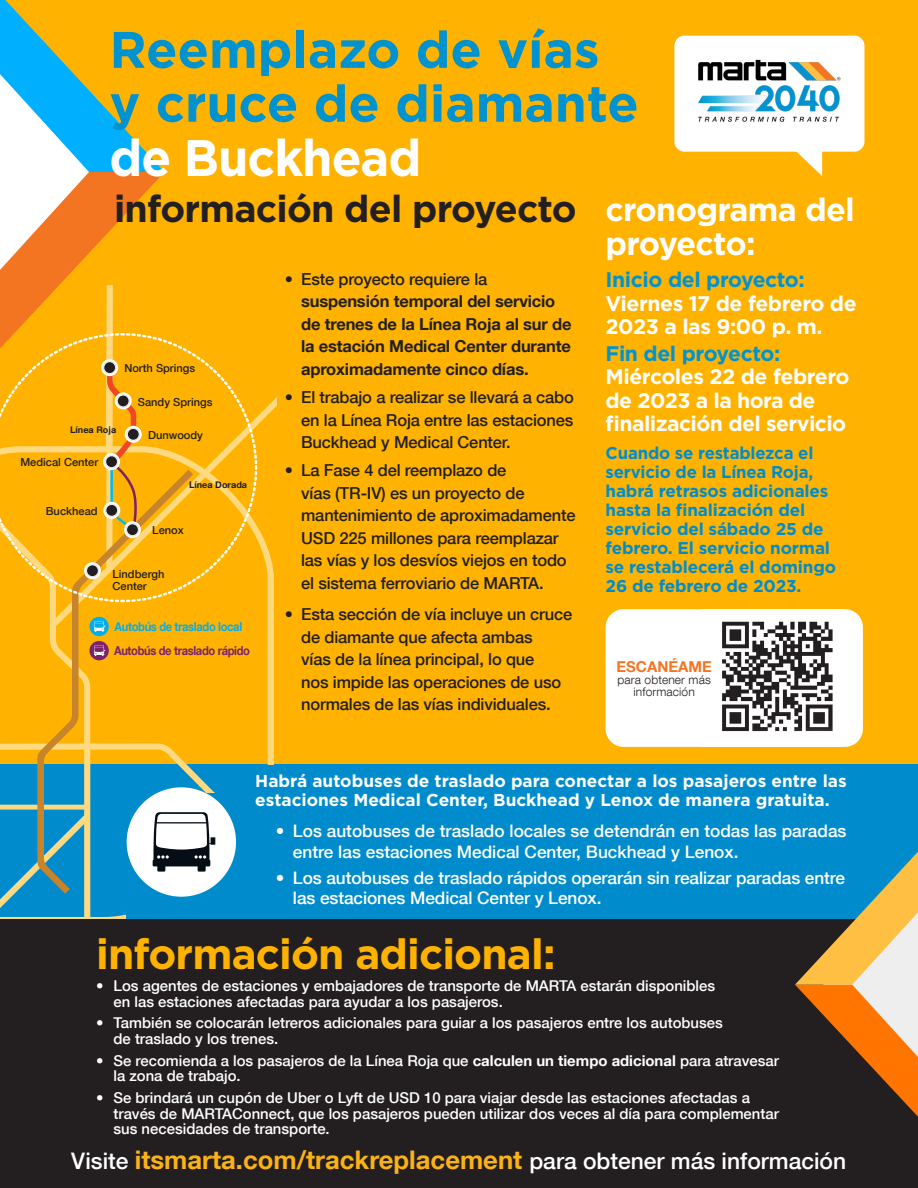
<style>
.page{position:relative;width:918px;height:1188px;background:#fff}
.page>*{position:absolute;margin:0;border:0;box-sizing:border-box;transform-origin:0 0}
.t1{font:700 51.3px/53.8px "Gotham";color:#0093d0}
.t2{font:700 42.15px "Gotham";letter-spacing:-.02em;color:#ffb300}
.t3{font:700 37.5px "Gotham";letter-spacing:-.02em;color:#231f20}
.t4{font:700 32.1px/34.2px "Gotham";letter-spacing:-.02em;color:#fff}
.t5{font:500 22.8px "Helvetica Neue LT Com";color:#fff}
.t6{font:700 21.15px/23.1px "Gotham";letter-spacing:-.025em;color:#fff}
.t7{font:500 17.25px/20.4px "Helvetica Neue LT Com";color:#fff}
.t8{font:700 17.25px/18.8px "Gotham";color:#fff}
.t9{font:700 17.1px/19px "Gotham";letter-spacing:-.01em;color:#008ccc}
.t10{font:500 16.5px/22.5px "Helvetica Neue LT Com";letter-spacing:-.01em;color:#231f20}
.t11{font:700 16.5px/22.5px "Helvetica Neue LT Com";letter-spacing:-.01em;color:#231f20}
.t12{font:700 15px "Helvetica Neue LT Com";color:#f47521}
.t13{font:500 14.85px/15.6px "Helvetica Neue LT Com";color:#fff}
.t14{font:700 12.3px "Helvetica Neue LT Com";letter-spacing:-.03em;color:#7b226b;scale:.9 1}
.t15{font:700 12.3px "Helvetica Neue LT Com";letter-spacing:-.03em;color:#00aeef;scale:.9 1}
.t16{font:300 12px "Helvetica Neue LT Com";letter-spacing:.01em;color:#231f20}
.t17{font:500 11.1px/12px "Helvetica Neue LT Com";color:#231f20}
.t18{font:700 9.15px "Helvetica Neue LT Com";color:#231f20}
.s1{color:#fff}
.s2{color:#0093d0}
.s3{font-weight:500}
.s4{font-weight:700}
.s5{font-weight:700;font-size:25.65px;color:#fbb217}
</style>
<div class="page">
<div style="left:0;top:0;width:918px;height:765px;background:#ffb300"></div>
<div style="left:0;top:765px;width:918px;height:232px;background:#008ccc"></div>
<svg style="left:0;top:397px;width:563px;height:522px"></svg>
<svg style="left:37px;top:604px;width:156px;height:290px"></svg>
<svg style="left:0;top:0;width:259px;height:604px"></svg>
<svg style="left:103px;top:453px;width:17px;height:17px"></svg>
<div style="left:106px;top:456px;width:12px;height:12px;background:#231f20;border-radius:50%"></div>
<div style="left:105px;top:455px;width:13px;height:13px;border:1px solid #eaeaea;border-radius:50%"></div>
<svg style="left:103px;top:502px;width:17px;height:17px"></svg>
<div style="left:106px;top:504px;width:12px;height:12px;background:#231f20;border-radius:50%"></div>
<div style="left:105px;top:504px;width:13px;height:13px;border:1px solid #eaeaea;border-radius:50%"></div>
<svg style="left:125px;top:426px;width:17px;height:17px"></svg>
<div style="left:127px;top:428px;width:12px;height:12px;background:#231f20;border-radius:50%"></div>
<div style="left:127px;top:428px;width:13px;height:13px;border:1px solid #eaeaea;border-radius:50%"></div>
<svg style="left:124px;top:521px;width:17px;height:17px"></svg>
<div style="left:127px;top:524px;width:12px;height:12px;background:#231f20;border-radius:50%"></div>
<div style="left:126px;top:523px;width:13px;height:13px;border:1px solid #eaeaea;border-radius:50%"></div>
<svg style="left:115px;top:392px;width:17px;height:17px"></svg>
<svg style="left:117px;top:395px;width:12px;height:12px"></svg>
<div style="left:116px;top:394px;width:14px;height:14px;border:1px solid #eaeaea;border-radius:50%"></div>
<svg style="left:101px;top:359px;width:17px;height:17px"></svg>
<div style="left:104px;top:362px;width:12px;height:12px;background:#231f20;border-radius:50%"></div>
<div style="left:103px;top:361px;width:13px;height:13px;border:1px solid #eaeaea;border-radius:50%"></div>
<div style="left:220px;top:765px;width:369px;height:171px;background:#008ccc"></div>
<svg style="left:674px;top:36px;width:190px;height:140px"></svg>
<img style="left:695px;top:57px;width:148px;height:67px">
<div style="left:127px;top:793px;width:126px;height:151px;background:#008ccc"></div>
<div style="left:127px;top:787px;width:109px;height:110px;background:#fff;border-radius:50%"></div>
<svg style="left:153px;top:812px;width:62px;height:60px"></svg>
<div style="left:0;top:919px;width:918px;height:269px;background:#231f20"></div>
<svg style="left:795px;top:852px;width:123px;height:265px"></svg>
<div style="left:278px;top:285px;width:323px;height:219px;background:#ffb300"></div>
<div style="left:89px;top:617px;width:20px;height:19px;background:#00aeef;border-radius:50%"></div>
<svg style="left:94px;top:621px;width:11px;height:11px"></svg>
<div style="left:85px;top:639px;width:115px;height:24px;background:#ffb300"></div>
<div style="left:89px;top:641px;width:20px;height:19px;background:#7c236b;border-radius:50%"></div>
<svg style="left:94px;top:645px;width:11px;height:11px"></svg>
<div style="left:606px;top:609px;width:257px;height:138px;background:#fff;border-radius:18px"></div>
<img style="left:722px;top:621px;width:111px;height:111px">
<p class="t1" style="left:110px;top:22px;width:531px">Reemplazo de vías y cruce de diamante <span class="s1">de Buckhead</span></p>
<p class="t4" style="left:606px;top:192px;width:251px">cronograma del proyecto:</p>
<p class="t6" style="left:606px;top:268px;width:253px"><span class="s2">Inicio del proyecto:<br></span>Viernes 17 de febrero de<br>2023 a las 9:00 p. m.</p>
<p class="t6" style="left:606px;top:342px;width:245px"><span class="s2">Fin del proyecto:<br></span>Miércoles 22 de febrero de 2023 a la hora de finalización del servicio</p>
<p class="t9" style="left:606px;top:443px;width:232px">Cuando se restablezca el servicio de la Línea Roja, habrá retrasos adicionales hasta la finalización del servicio del sábado 25 de febrero. El servicio normal se restablecerá el domingo<br>26 de febrero de 2023.</p>
<p class="t3" style="left:114px;top:184px;width:464px">información del proyecto</p>
<p class="t11" style="left:301px;top:267px;width:272px;text-indent:-16px"><span class="s3">• Este proyecto requiere la </span>suspensión temporal del servicio de trenes de la Línea Roja al sur de la estación Medical Center durante aproximadamente cinco días.</p>
<p class="t10" style="left:301px;top:386px;width:274px;text-align:justify;text-indent:-16px">• El trabajo a realizar se llevará a cabo en la Línea Roja entre las estaciones Buckhead y Medical Center.</p>
<p class="t10" style="left:301px;top:459px;width:276px;text-indent:-16px">• La Fase 4 del reemplazo de<br>vías (TR-IV) es un proyecto de mantenimiento de aproximadamente<br>USD 225 millones para reemplazar las vías y los desvíos viejos en todo el sistema ferroviario de MARTA.</p>
<p class="t10" style="left:301px;top:603px;width:273px;text-indent:-16px">• Esta sección de vía incluye un cruce de diamante que afecta ambas<br>vías de la línea principal, lo que<br>nos impide las operaciones de uso normales de las vías individuales.</p>
<p class="t17" style="left:124px;top:362px;width:72px">North Springs</p>
<p class="t17" style="left:138px;top:395px;width:76px">Sandy Springs</p>
<p class="t18" style="left:70px;top:424px;width:48px">Línea Roja</p>
<p class="t17" style="left:148px;top:429px;width:57px">Dunwoody</p>
<p class="t17" style="left:20px;top:456px;width:79px">Medical Center</p>
<p class="t18" style="left:189px;top:479px;width:60px">Línea Dorada</p>
<p class="t17" style="left:46px;top:505px;width:53px">Buckhead</p>
<p class="t17" style="left:152px;top:524px;width:33px">Lenox</p>
<p class="t17" style="left:113px;top:567px;width:53px">Lindbergh<br>Center</p>
<p class="t15" style="left:115px;top:619px;width:143px">Autobús de traslado local</p>
<p class="t14" style="left:114px;top:643px;width:153px">Autobús de traslado rápido</p>
<p class="t12" style="left:617px;top:657px;width:97px">ESCANÉAME</p>
<p class="t16" style="left:617px;top:672px;width:95px">para obtener más</p>
<p class="t16" style="left:634px;top:684px;width:63px">información</p>
<p class="t8" style="left:255px;top:771px;width:593px">Habrá autobuses de traslado para conectar a los pasajeros entre las estaciones Medical Center, Buckhead y Lenox de manera gratuita.</p>
<p class="t7" style="left:293px;top:821px;width:555px;text-indent:-17px">• Los autobuses de traslado locales se detendrán en todas las paradas entre las estaciones Medical Center, Buckhead y Lenox.</p>
<p class="t7" style="left:293px;top:868px;width:554px;text-indent:-17px">• Los autobuses de traslado rápidos operarán sin realizar paradas entre las estaciones Medical Center y Lenox.</p>
<p class="t2" style="left:96px;top:926px;width:461px">información adicional:</p>
<p class="t13" style="left:113px;top:978px;width:603px;text-indent:-17px">• Los agentes de estaciones y embajadores de transporte de MARTA estarán disponibles en las estaciones afectadas para ayudar a los pasajeros.</p>
<p class="t13" style="left:113px;top:1015px;width:611px;text-indent:-17px">• También se colocarán letreros adicionales para guiar a los pasajeros entre los autobuses de traslado y los trenes.</p>
<p class="t13" style="left:113px;top:1052px;width:667px;text-indent:-17px">• Se recomienda a los pasajeros de la Línea Roja que <span class="s4">calculen un tiempo adicional</span> para atravesar la zona de trabajo.</p>
<p class="t13" style="left:113px;top:1090px;width:667px;text-indent:-17px">• Se brindará un cupón de Uber o Lyft de USD 10 para viajar desde las estaciones afectadas a través de MARTAConnect, que los pasajeros pueden utilizar dos veces al día para complementar sus necesidades de transporte.</p>
<p class="t5" style="left:71px;top:1148px;width:776px">Visite <span class="s5">itsmarta.com/trackreplacement</span> para obtener más información</p>
</div>
